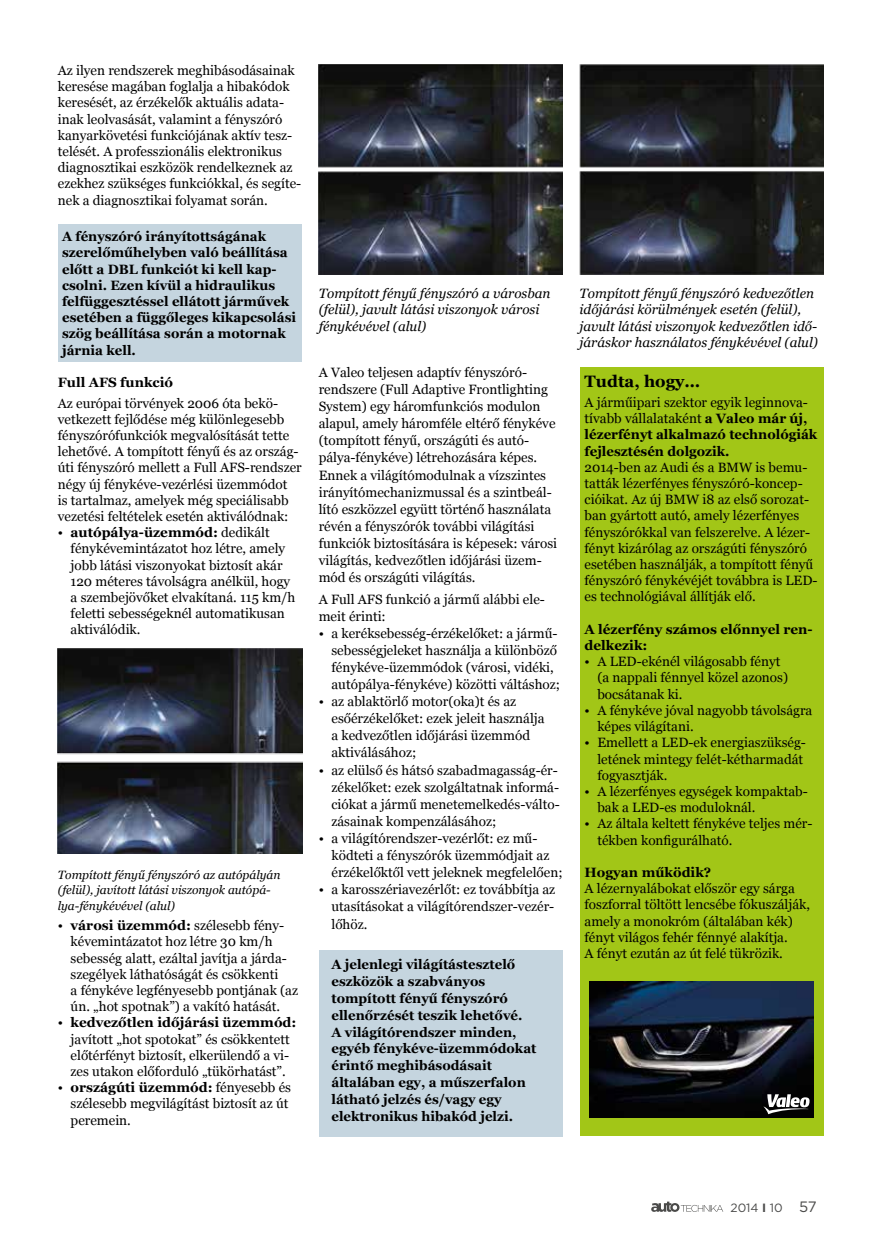
<style>
.page{position:relative;width:872px;height:1246px;background:#fff}
.page>*{position:absolute;margin:0;border:0;box-sizing:border-box;transform-origin:0 0}
.t1{font:700 16.5px "Georgia";color:#000}
.t2{font:13.5px/16.2px "Georgia";color:#000}
.t3{font:700 13.5px/16.2px "Georgia";color:#000}
.t4{font:italic 13.5px/16.2px "Georgia";color:#000}
.t5{font:italic 12px/14.4px "Georgia";color:#000}
.t6{font:12px "Gotham";color:#4a4a49}
.s1{font-weight:700}
.s2{font-weight:400}
.s3{font-size:15px}
</style>
<div class="page">
<svg style="left:651px;top:1201px;width:72px;height:11px"></svg>
<div style="left:58px;top:224px;width:244px;height:137px;background:#c5d5df"></div>
<img style="left:58px;top:648px;width:245px;height:206px">
<div style="left:579px;top:367px;width:244px;height:768px;background:#a2c617"></div>
<img style="left:589px;top:981px;width:224px;height:136px">
<img style="left:319px;top:65px;width:243px;height:210px">
<img style="left:579px;top:65px;width:244px;height:210px">
<div style="left:319px;top:950px;width:243px;height:186px;background:#c5d5df"></div>
<svg style="left:763px;top:1094px;width:46px;height:20px"></svg>
<p class="t2" style="left:58px;top:62px;width:245px">Az ilyen rendszerek meghibásodásainak keresése magában foglalja a hibakódok keresését, az érzékelők aktuális adata&shy;inak leolvasását, valamint a fényszóró kanyarkövetési funkciójának aktív tesz&shy;telését. A professzionális elektronikus diagnosztikai eszközök rendelkeznek az ezekhez szükséges funkciókkal, és segíte&shy;nek a diagnosztikai folyamat során.</p>
<p class="t3" style="left:62px;top:228px;width:235px">A fényszóró irányítottságának szerelőműhelyben való beállítása előtt a DBL funkciót ki kell kap&shy;csolni. Ezen kívül a hidraulikus felfüggesztéssel ellátott járművek esetében a függőleges kikapcsolási szög beállítása során a motornak járnia kell.</p>
<p class="t3" style="left:58px;top:374px;width:117px">Full AFS funkció</p>
<p class="t2" style="left:58px;top:394px;width:245px">Az európai törvények 2006 óta bekö&shy;vetkezett fejlődése még különlegesebb fényszórófunkciók megvalósítását tette lehetővé. A tompított fényű és az ország&shy;úti fényszóró mellett a Full AFS-rendszer négy új fénykéve-vezérlési üzemmódot<br>is tartalmaz, amelyek még speciálisabb vezetési feltételek esetén aktiválódnak:</p>
<p class="t2" style="left:71px;top:524px;width:226px;text-indent:-13px">• <span class="s1">autópálya-üzemmód:</span> dedikált fénykévemintázatot hoz létre, amely jobb látási viszonyokat biztosít akár 120 méteres távolságra anélkül, hogy a szembejövőket elvakítaná. 115 km/h feletti sebességeknél automatikusan aktiválódik.</p>
<p class="t5" style="left:58px;top:867px;width:224px">Tompított fényű fényszóró az autópályán (felül), javított látási viszonyok autópá-</p>
<p class="t5" style="left:58px;top:898px;width:119px">lya-fénykévével (alul)</p>
<p class="t2" style="left:71px;top:917px;width:229px;text-indent:-13px">• <span class="s1">városi üzemmód:</span> szélesebb fény&shy;kévemintázatot hoz létre 30 km/h sebesség alatt, ezáltal javítja a járda&shy;szegélyek láthatóságát és csökkenti<br>a fénykéve legfényesebb pontjának (az ún. „hot spotnak”) a vakító hatását.</p>
<p class="t2" style="left:58px;top:1014px;width:240px;text-align:center">• <span class="s1">kedvezőtlen időjárási üzemmód: </span>javított „hot spotokat” és csökkentett előtérfényt biztosít, elkerülendő a vi&shy;zes utakon előforduló „tükörhatást”.</p>
<p class="t2" style="left:71px;top:1079px;width:222px;text-indent:-13px">• <span class="s1">országúti üzemmód:</span> fényesebb és szélesebb megvilágítást biztosít az út peremein.</p>
<p class="t4" style="left:319px;top:285px;width:233px">Tompított fényű fényszóró a városban (felül), javult látási viszonyok városi fénykévével (alul)</p>
<p class="t2" style="left:319px;top:363px;width:240px;line-height:17.1px">A Valeo teljesen adaptív fényszóró&shy;rendszere (Full Adaptive Frontlighting System) egy háromfunkciós modulon alapul, amely háromféle eltérő fénykéve (tompított fényű, országúti és autó&shy;pálya-fénykéve) létrehozására képes.<br>Ennek a világítómodulnak a vízszintes irányítómechanizmussal és a szintbeál&shy;lító eszközzel együtt történő használata révén a fényszórók további világítási funkciók biztosítására is képesek: városi világítás, kedvezőtlen időjárási üzem&shy;mód és országúti világítás.</p>
<p class="t2" style="left:319px;top:590px;width:228px;line-height:17.1px">A Full AFS funkció a jármű alábbi ele&shy;meit érinti:</p>
<p class="t2" style="left:331px;top:624px;width:230px;line-height:17.1px;text-indent:-13px">• a keréksebesség-érzékelőket: a jármű&shy;sebességjeleket használja a különböző fénykéve-üzemmódok (városi, vidéki, autópálya-fénykéve) közötti váltáshoz;</p>
<p class="t2" style="left:331px;top:692px;width:215px;line-height:17.1px;text-indent:-13px">• az ablaktörlő motor(oka)t és az esőérzékelőket: ezek jeleit használja a kedvezőtlen időjárási üzemmód aktiválásához;</p>
<p class="t2" style="left:331px;top:761px;width:230px;line-height:17.1px;text-indent:-13px">• az elülső és hátsó szabadmagasság-ér&shy;zékelőket: ezek szolgáltatnak informá&shy;ciókat a jármű menetemelkedés-válto&shy;zásainak kompenzálásához;</p>
<p class="t2" style="left:331px;top:829px;width:232px;line-height:17.1px;text-indent:-13px">• a világítórendszer-vezérlőt: ez mű&shy;ködteti a fényszórók üzemmódjait az érzékelőktől vett jeleknek megfelelően;</p>
<p class="t2" style="left:331px;top:880px;width:225px;line-height:17.1px;text-align:justify;text-indent:-13px">• a karosszériavezérlőt: ez továbbítja az utasításokat a világítórendszer-vezér&shy;lőhöz.</p>
<p class="t3" style="left:331px;top:955px;width:206px;line-height:17px">A jelenlegi világítástesztelő eszközök a szabványos tompított fényű fényszóró ellenőrzését teszik lehetővé.<br>A világítórendszer minden, egyéb fénykéve-üzemmódokat érintő meghibásodásait általában egy, a műszerfalon látható jelzés és/vagy egy elektronikus hibakód jelzi.</p>
<p class="t4" style="left:579px;top:285px;width:240px">Tompított fényű fényszóró kedvezőtlen időjárási körülmények esetén (felül), javult látási viszonyok kedvezőtlen idő&shy;járáskor használatos fénykévével (alul)</p>
<p class="t1" style="left:584px;top:368px;width:117px">Tudta, hogy…</p>
<p class="t3" style="left:584px;top:394px;width:234px"><span class="s2">A járműipari szektor egyik leginnova&shy;tívabb vállalataként</span> a Valeo már új, lézerfényt alkalmazó technológiák fejlesztésén dolgozik.</p>
<p class="t2" style="left:584px;top:458px;width:234px">2014-ben az Audi és a BMW is bemu&shy;tatták lézerfényes fényszóró-koncep&shy;cióikat. Az új BMW i8 az első sorozat&shy;ban gyártott autó, amely lézerfényes fényszórókkal van felszerelve. A lézer&shy;fényt kizárólag az országúti fényszóró esetében használják, a tompított fényű fényszóró fénykévéjét továbbra is LED&shy;es technológiával állítják elő.</p>
<p class="t3" style="left:584px;top:620px;width:230px">A lézerfény számos előnnyel ren&shy;delkezik:</p>
<p class="t2" style="left:597px;top:653px;width:192px;text-indent:-13px">• A LED-ekénél világosabb fényt (a nappali fénnyel közel azonos) bocsátanak ki.</p>
<p class="t2" style="left:597px;top:701px;width:217px;text-indent:-13px">• A fénykéve jóval nagyobb távolságra képes világítani.</p>
<p class="t2" style="left:597px;top:734px;width:210px;text-indent:-13px">• Emellett a LED-ek energiaszükség&shy;letének mintegy felét-kétharmadát fogyasztják.</p>
<p class="t2" style="left:597px;top:782px;width:212px;text-indent:-13px">• A lézerfényes egységek kompaktab&shy;bak a LED-es moduloknál.</p>
<p class="t2" style="left:597px;top:815px;width:217px;text-indent:-13px">• Az általa keltett fénykéve teljes mér&shy;tékben konfigurálható.</p>
<p class="t3" style="left:584px;top:863px;width:128px">Hogyan működik?</p>
<p class="t2" style="left:584px;top:880px;width:227px">A lézernyalábokat először egy sárga foszforral töltött lencsébe fókuszálják, amely a monokróm (általában kék) fényt világos fehér fénnyé alakítja.<br>A fényt ezután az út felé tükrözik.</p>
<p class="t6" style="left:730px;top:1200px;width:88px">2014 <span class="s1">I</span> 10 <span class="s3">57</span></p>
</div>
